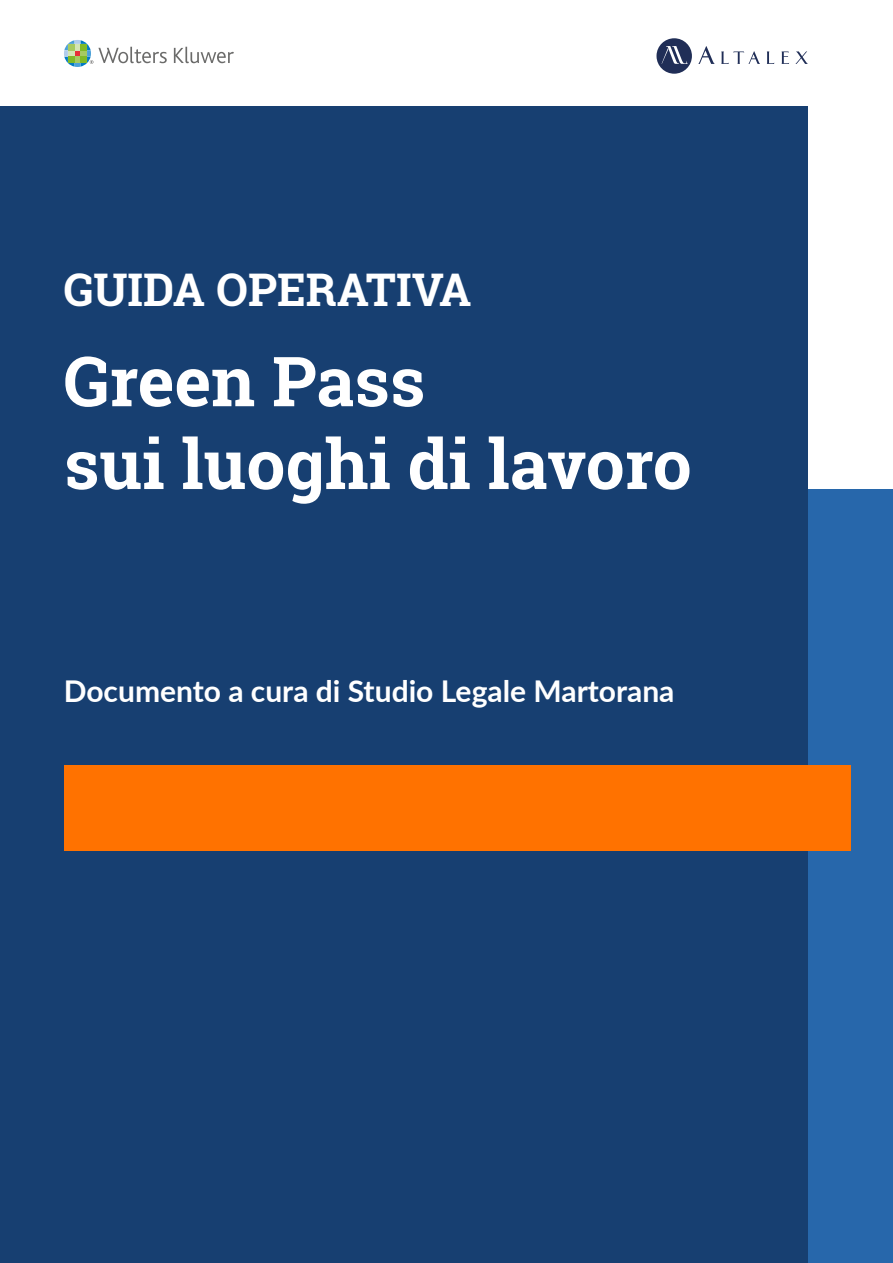
<style>
.page{position:relative;width:893px;height:1263px;background:#fff}
.page>*{position:absolute;margin:0;border:0;box-sizing:border-box;transform-origin:0 0}
.t1{font:700 69px/82.8px "Roboto Slab";color:#fff}
.t2{font:700 45px "Roboto Slab";color:#fff}
.t3{font:700 30px "Lato";color:#fff}
</style>
<div class="page">
<div style="left:0;top:489px;width:893px;height:774px;background:#2767ab"></div>
<div style="left:0;top:106px;width:808px;height:1157px;background:#173f71"></div>
<svg style="left:174px;top:47px;width:60px;height:16px"></svg>
<svg style="left:64px;top:40px;width:103px;height:27px"></svg>
<svg style="left:656px;top:38px;width:36px;height:36px"></svg>
<svg style="left:698px;top:46px;width:17px;height:18px"></svg>
<svg style="left:721px;top:51px;width:39px;height:13px"></svg>
<svg style="left:767px;top:51px;width:7px;height:13px"></svg>
<svg style="left:782px;top:51px;width:7px;height:13px"></svg>
<svg style="left:795px;top:51px;width:13px;height:13px"></svg>
<div style="left:64px;top:765px;width:786px;height:85px;background:#ff7200"></div>
<h2 class="t2" style="left:64px;top:259px;width:409px">GUIDA OPERATIVA</h2>
<h1 class="t1" style="left:64px;top:339px;width:629px">Green Pass<br>sui luoghi di lavoro</h1>
<p class="t3" style="left:64px;top:669px;width:612px">Documento a cura di Studio Legale Martorana</p>
</div>
